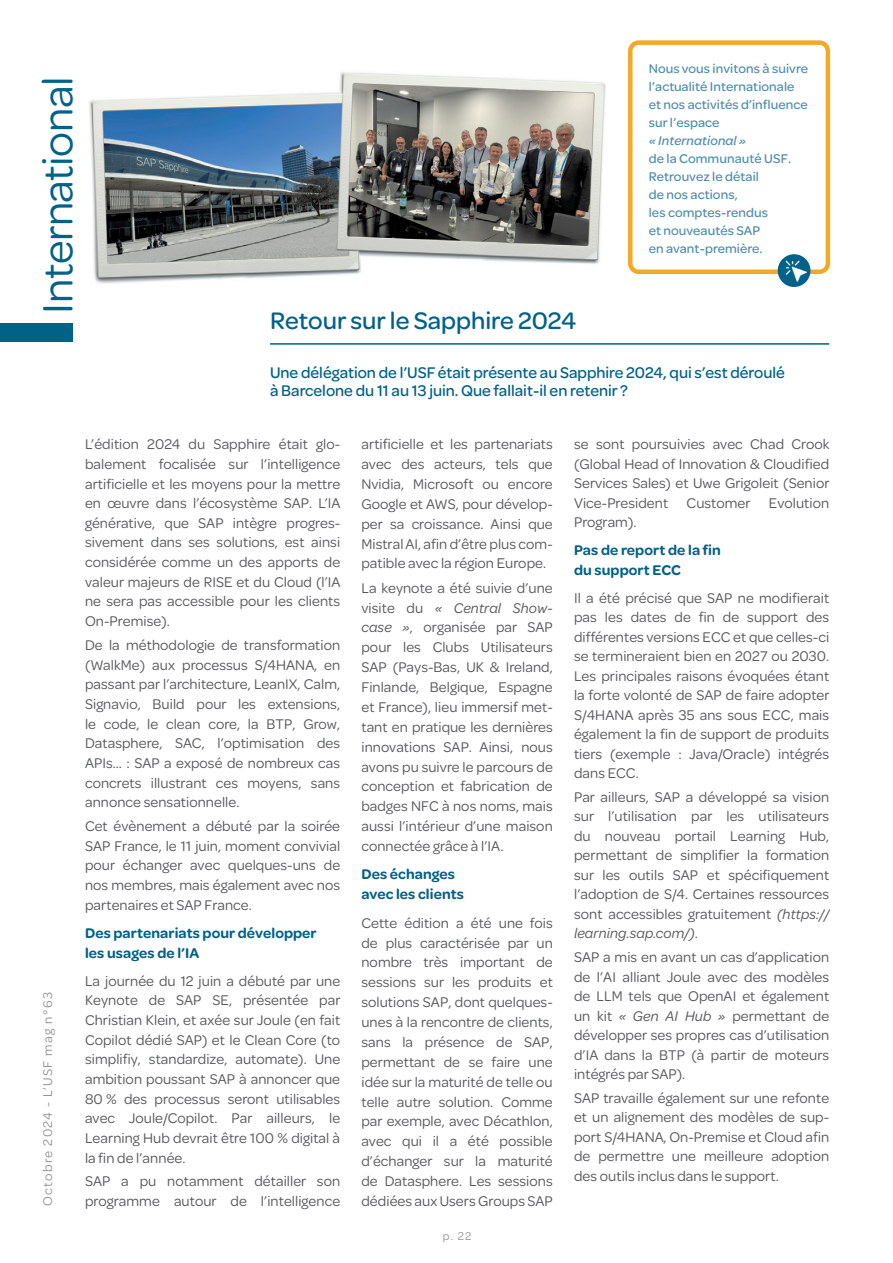
<style>
.page{position:relative;width:893px;height:1263px;background:#fff}
.page>*{position:absolute;margin:0;border:0;box-sizing:border-box;transform-origin:0 0}
.t1{font:45px "Omnes";letter-spacing:-.01em;color:#006189}
.t2{font:500 25.5px "Omnes";color:#006189}
.t3{font:500 16.5px/18px "Omnes";color:#006189}
.t4{font:15px/19.6px "Omnes";letter-spacing:.005em;color:#57585a;text-align:justify}
.t5{font:600 15px/19.6px "Omnes";letter-spacing:.005em;color:#006189}
.t6{font:500 13.5px/18px "Omnes";letter-spacing:.005em;color:#4e8fac}
.t7{font:13.5px "Omnes";letter-spacing:.1em;color:#939598}
.t8{font:italic 500 13.5px "Omnes";letter-spacing:.005em;color:#4e8fac}
.t9{font:12px "Omnes";color:#939598}
.s1{font-style:italic}
</style>
<div class="page">
<div style="left:0;top:323px;width:72px;height:18px;background:#006189"></div>
<img style="left:89px;top:72px;width:517px;height:212px">
<hr style="left:270px;top:343px;width:559px;height:2px;background:#006189">
<div style="left:628px;top:40px;width:202px;height:234px;border:4px solid #f2a927;border-radius:9px"></div>
<div style="left:778px;top:254px;width:32px;height:33px;background:#006189;border-radius:50%"></div>
<img style="left:785px;top:260px;width:22px;height:21px">
<h1 class="t1" style="left:27px;top:314px;width:239px;rotate:-90deg">International</h1>
<h2 class="t2" style="left:270px;top:303px;width:308px">Retour sur le Sapphire 2024</h2>
<p class="t6" style="left:649px;top:58px;width:161px">Nous vous invitons à suivre l’actualité Internationale et nos activités d’influence sur l’espace</p>
<p class="t8" style="left:649px;top:131px;width:99px">« International »</p>
<p class="t6" style="left:649px;top:148px;width:144px">de la Communauté USF.<br>Retrouvez le détail<br>de nos actions,<br>les comptes-rendus<br>et nouveautés SAP<br>en avant-première.</p>
<p class="t3" style="left:270px;top:362px;width:516px">Une délégation de l’USF était présente au Sapphire 2024, qui s’est déroulé à Barcelone du 11 au 13 juin. Que fallait-il en retenir ?</p>
<p class="t7" style="left:39px;top:1206px;width:216px;rotate:-90deg">Octobre 2024 - L’USF mag n°63</p>
<p class="t4" style="left:85px;top:433px;width:257px">L’édition 2024 du Sapphire était glo&shy;balement focalisée sur l’intelligence artificielle et les moyens pour la mettre en œuvre dans l’écosystème SAP. L’IA générative, que SAP intègre progres&shy;sivement dans ses solutions, est ainsi considérée comme un des apports de valeur majeurs de RISE et du Cloud (l’IA ne sera pas accessible pour les clients On-Premise).</p>
<p class="t4" style="left:85px;top:634px;width:257px">De la méthodologie de transformation (WalkMe) aux processus S/4HANA, en passant par l’architecture, LeanIX, Calm, Signavio, Build pour les extensions, le code, le clean core, la BTP, Grow, Datasphere, SAC, l’optimisation des APIs… : SAP a exposé de nombreux cas concrets illustrant ces moyens, sans annonce sensationnelle.</p>
<p class="t4" style="left:85px;top:815px;width:257px">Cet évènement a débuté par la soirée SAP France, le 11 juin, moment convivial pour échanger avec quelques-uns de nos membres, mais également avec nos partenaires et SAP France.</p>
<p class="t5" style="left:85px;top:922px;width:233px">Des partenariats pour développer les usages de l’IA</p>
<p class="t4" style="left:85px;top:970px;width:257px">La journée du 12 juin a débuté par une Keynote de SAP SE, présentée par Christian Klein, et axée sur Joule (en fait Copilot dédié SAP) et le Clean Core (to simplifiy, standardize, automate). Une ambition poussant SAP à annoncer que 80 % des processus seront utilisables avec Joule/Copilot. Par ailleurs, le Learning Hub devrait être 100 % digital à la fin de l’année.</p>
<p class="t4" style="left:85px;top:1171px;width:257px">SAP a pu notamment détailler son programme autour de l’intelligence</p>
<p class="t4" style="left:361px;top:433px;width:193px">artificielle et les partenariats avec des acteurs, tels que Nvidia, Microsoft ou encore Google et AWS, pour dévelop&shy;per sa croissance. Ainsi que Mistral AI, afin d’être plus com&shy;patible avec la région Europe.</p>
<p class="t4" style="left:361px;top:577px;width:193px">La keynote a été suivie d’une visite du <span class="s1">« Central Show&shy;case »</span>, organisée par SAP pour les Clubs Utilisateurs SAP (Pays-Bas, UK &amp; Ireland, Finlande, Belgique, Espagne et France), lieu immersif met&shy;tant en pratique les dernières innovations SAP. Ainsi, nous avons pu suivre le parcours de conception et fabrication de badges NFC à nos noms, mais aussi l’intérieur d’une maison connectée grâce à l’IA.</p>
<p class="t5" style="left:361px;top:863px;width:104px">Des échanges avec les clients</p>
<p class="t4" style="left:361px;top:912px;width:193px">Cette édition a été une fois de plus caractérisée par un nombre très important de sessions sur les produits et solutions SAP, dont quelques&shy;unes à la rencontre de clients, sans la présence de SAP, permettant de se faire une idée sur la maturité de telle ou telle autre solution. Comme par exemple, avec Décathlon, avec qui il a été possible d’échanger sur la maturité de Datasphere. Les sessions dédiées aux Users Groups SAP</p>
<p class="t9" style="left:443px;top:1228px;width:30px">p. 22</p>
<p class="t4" style="left:574px;top:433px;width:257px">se sont poursuivies avec Chad Crook (Global Head of Innovation &amp; Cloudified Services Sales) et Uwe Grigoleit (Senior Vice-President Customer Evolution Program).</p>
<p class="t5" style="left:574px;top:539px;width:148px">Pas de report de la fin du support ECC</p>
<p class="t4" style="left:574px;top:587px;width:257px">Il a été précisé que SAP ne modifierait pas les dates de fin de support des différentes versions ECC et que celles-ci se termineraient bien en 2027 ou 2030.<br>Les principales raisons évoquées étant la forte volonté de SAP de faire adopter S/4HANA après 35 ans sous ECC, mais également la fin de support de produits tiers (exemple : Java/Oracle) intégrés dans ECC.</p>
<p class="t4" style="left:574px;top:786px;width:257px">Par ailleurs, SAP a développé sa vision sur l’utilisation par les utilisateurs du nouveau portail Learning Hub, permettant de simplifier la formation sur les outils SAP et spécifiquement l’adoption de S/4. Certaines ressources sont accessibles gratuitement <span class="s1">(https:// learning.sap.com/)</span>.</p>
<p class="t4" style="left:574px;top:946px;width:257px">SAP a mis en avant un cas d’application de l’AI alliant Joule avec des modèles de LLM tels que OpenAI et également un kit <span class="s1">« Gen AI Hub »</span> permettant de développer ses propres cas d’utilisation d’IA dans la BTP (à partir de moteurs intégrés par SAP).</p>
<p class="t4" style="left:574px;top:1087px;width:257px">SAP travaille également sur une refonte et un alignement des modèles de sup&shy;port S/4HANA, On-Premise et Cloud afin de permettre une meilleure adoption des outils inclus dans le support.</p>
</div>
